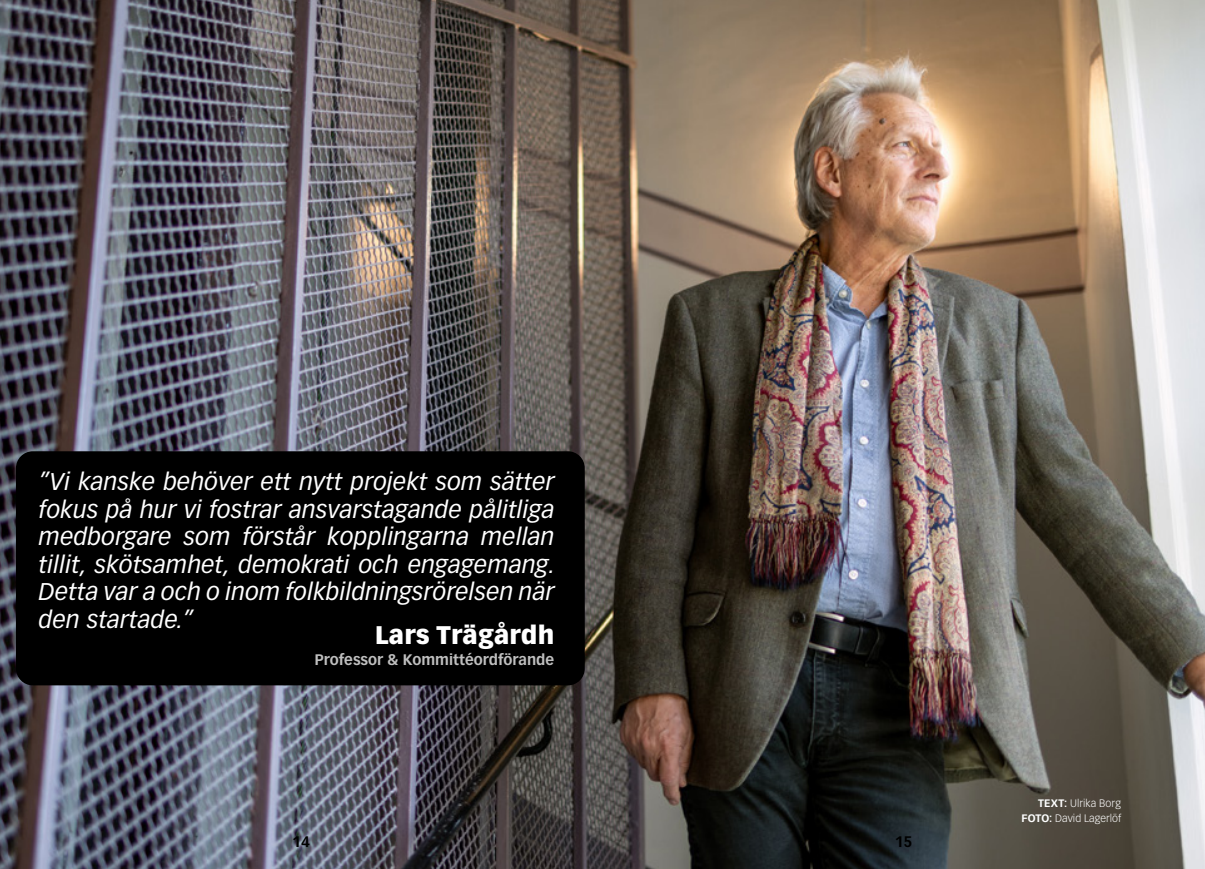
<style>
.page{position:relative;width:1205px;height:869px;background:#fff}
.page>*{position:absolute;margin:0;border:0;box-sizing:border-box;transform-origin:0 0}
.t1{font:900 25px "Vectora LT Pro";letter-spacing:.01em;color:#fff}
.t2{font:italic 23.75px/27.5px "Vectora LT Pro";letter-spacing:.01em;color:#fff;text-align:justify}
.t3{font:700 15px "Vectora LT Pro";color:#bfbfbf}
.t4{font:700 15px "Vectora LT Pro";color:#000}
.t5{font:300 10.62px/16px "Vectora LT Pro";letter-spacing:.005em;color:#fff;text-align:right}
.s1{font-weight:700}
</style>
<div class="page">
<img style="left:0;top:0;width:1205px;height:868px">
<div style="left:18px;top:453px;width:565px;height:230px;background:#000;border-radius:15px"></div>
<div style="left:16px;top:451px;width:569px;height:234px;border:4px solid #000;border-radius:15px"></div>
<p class="t2" style="left:39px;top:468px;width:518px">”Vi kanske behöver ett nytt projekt som sätter fokus på hur vi fostrar ansvarstagande pålitliga medborgare som förstår kopplingarna mellan tillit, skötsamhet, demokrati och engagemang.<br>Detta var a och o inom folkbildningsrörelsen när den startade.”</p>
<p class="t1" style="left:375px;top:619px;width:181px">Lars Trägårdh</p>
<p class="t3" style="left:315px;top:649px;width:241px">Professor &amp; Kommittéordförande</p>
<p class="t4" style="left:292px;top:832px;width:19px">14</p>
<p class="t4" style="left:895px;top:832px;width:19px">15</p>
<p class="t5" style="left:1021px;top:794px;width:101px"><span class="s1">TEXT:</span> Ulrika Borg<br><span class="s1">FOTO:</span> David Lagerlöf</p>
</div>
